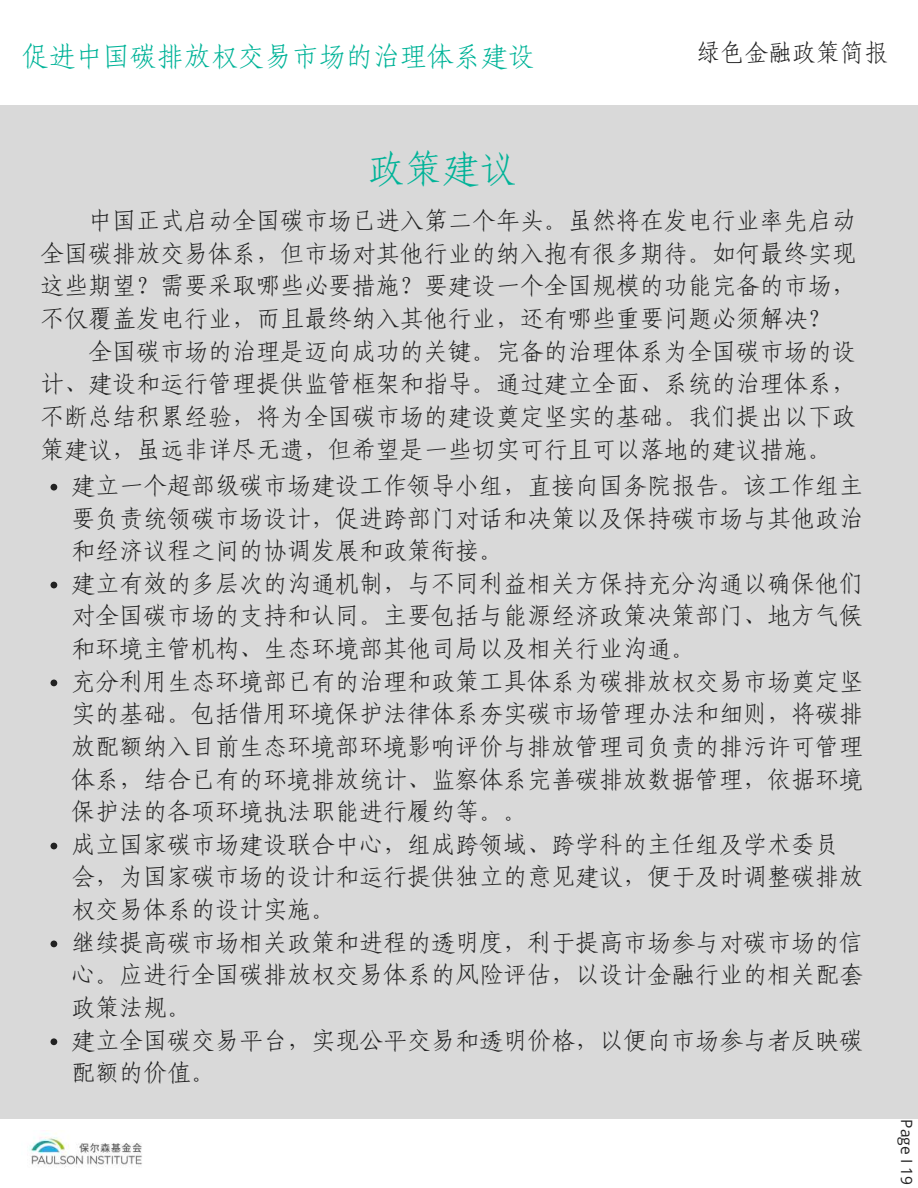
<style>
.page{position:relative;width:918px;height:1188px;background:#fff}
.page>*{position:absolute;margin:0;border:0;box-sizing:border-box;transform-origin:0 0}
.t1{font:37.35px "Fang Song GB2312";color:#00b398}
.t2{font:27px "Fang Song GB2312";color:#00b398}
.t3{font:24px/32.7px "Fang Song GB2312";color:#222}
.t4{font:15.6px "Open Sans";color:#222}
</style>
<div class="page">
<div style="left:0;top:105px;width:918px;height:1014px;background:#d9d9d9"></div>
<img style="left:29px;top:1133px;width:113px;height:35px">
<svg style="left:51px;top:484px;width:6px;height:7px"></svg>
<svg style="left:51px;top:582px;width:6px;height:6px"></svg>
<svg style="left:51px;top:680px;width:6px;height:6px"></svg>
<svg style="left:51px;top:843px;width:6px;height:6px"></svg>
<svg style="left:51px;top:941px;width:6px;height:6px"></svg>
<svg style="left:51px;top:1038px;width:6px;height:7px"></svg>
<p class="t2" style="left:22px;top:43px;width:515px">促进中国碳排放权交易市场的治理体系建设</p>
<p class="t3" style="left:696px;top:36px;width:193px">绿色金融政策简报</p>
<h1 class="t1" style="left:368px;top:149px;width:151px">政策建议</h1>
<p class="t3" style="left:88px;top:204px;width:769px">中国正式启动全国碳市场已进入第二个年头。虽然将在发电行业率先启动</p>
<p class="t3" style="left:40px;top:237px;width:817px">全国碳排放交易体系，但市场对其他行业的纳入抱有很多期待。如何最终实现</p>
<p class="t3" style="left:40px;top:270px;width:817px">这些期望？需要采取哪些必要措施？要建设一个全国规模的功能完备的市场，</p>
<p class="t3" style="left:40px;top:302px;width:793px">不仅覆盖发电行业，而且最终纳入其他行业，还有哪些重要问题必须解决？</p>
<p class="t3" style="left:88px;top:335px;width:769px">全国碳市场的治理是迈向成功的关键。完备的治理体系为全国碳市场的设</p>
<p class="t3" style="left:40px;top:367px;width:817px">计、建设和运行管理提供监管框架和指导。通过建立全面、系统的治理体系，</p>
<p class="t3" style="left:40px;top:400px;width:817px">不断总结积累经验，将为全国碳市场的建设奠定坚实的基础。我们提出以下政</p>
<p class="t3" style="left:40px;top:433px;width:793px">策建议，虽远非详尽无遗，但希望是一些切实可行且可以落地的建议措施。</p>
<p class="t3" style="left:72px;top:469px;width:793px">建立一个超部级碳市场建设工作领导小组，直接向国务院报告。该工作组主要负责统领碳市场设计，促进跨部门对话和决策以及保持碳市场与其他政治和经济议程之间的协调发展和政策衔接。<br>建立有效的多层次的沟通机制，与不同利益相关方保持充分沟通以确保他们对全国碳市场的支持和认同。主要包括与能源经济政策决策部门、地方气候和环境主管机构、生态环境部其他司局以及相关行业沟通。<br>充分利用生态环境部已有的治理和政策工具体系为碳排放权交易市场奠定坚实的基础。包括借用环境保护法律体系夯实碳市场管理办法和细则，将碳排放配额纳入目前生态环境部环境影响评价与排放管理司负责的排污许可管理体系，结合已有的环境排放统计、监察体系完善碳排放数据管理，依据环境保护法的各项环境执法职能进行履约等。。<br>成立国家碳市场建设联合中心，组成跨领域、跨学科的主任组及学术委员会，为国家碳市场的设计和运行提供独立的意见建议，便于及时调整碳排放权交易体系的设计实施。<br>继续提高碳市场相关政策和进程的透明度，利于提高市场参与对碳市场的信心。应进行全国碳排放权交易体系的风险评估，以设计金融行业的相关配套政策法规。<br>建立全国碳交易平台，实现公平交易和透明价格，以便向市场参与者反映碳配额的价值。</p>
<p class="t4" style="left:918px;top:1119px;width:67px;rotate:90deg">Page I 19</p>
</div>
